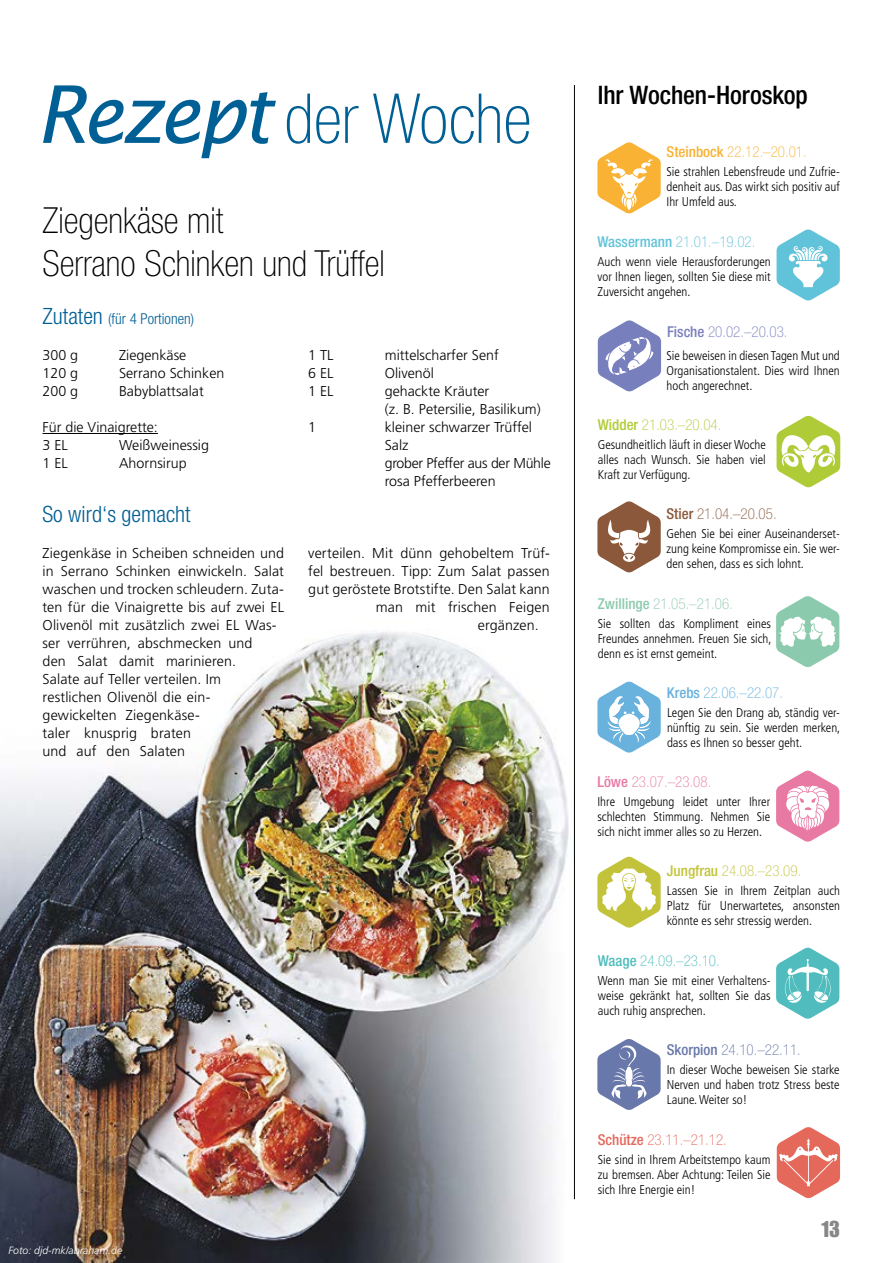
<style>
.page{position:relative;width:893px;height:1263px;background:#fff}
.page>*{position:absolute;margin:0;border:0;box-sizing:border-box;transform-origin:0 0}
.t1{font:100 condensed 69px "Helvetica Neue LT Std";color:#005f94}
.t2{font:100 condensed 36px/43.2px "Helvetica Neue LT Std";color:#000}
.t3{font:500 condensed 25.5px "Helvetica Neue LT Std";letter-spacing:-.005em;color:#000}
.t4{font:300 condensed 22.5px "Helvetica Neue LT Std";color:#005f94}
.t5{font:22.5px "Impact LT Std";color:#878787}
.t6{font:100 condensed 15px "Helvetica Neue LT Std";color:#61c3d9}
.t7{font:100 condensed 15px "Helvetica Neue LT Std";color:#f9b234}
.t8{font:100 condensed 15px "Helvetica Neue LT Std";color:#8ccaae}
.t9{font:300 condensed 15px "Helvetica Neue LT Std";color:#005f94}
.t10{font:100 condensed 15px "Helvetica Neue LT Std";color:#6978aa}
.t11{font:100 condensed 15px "Helvetica Neue LT Std";color:#c2c33a}
.t12{font:100 condensed 15px "Helvetica Neue LT Std";color:#e5695b}
.t13{font:100 condensed 15px "Helvetica Neue LT Std";color:#afcb37}
.t14{font:100 condensed 15px "Helvetica Neue LT Std";color:#787fbd}
.t15{font:100 condensed 15px "Helvetica Neue LT Std";color:#8b583b}
.t16{font:100 condensed 15px "Helvetica Neue LT Std";color:#50bcbd}
.t17{font:100 condensed 15px "Helvetica Neue LT Std";color:#68b2dd}
.t18{font:100 condensed 15px "Helvetica Neue LT Std";color:#e779a3}
.t19{font:300 14.25px/18px "Frutiger LT Std";letter-spacing:.005em;color:#000}
.t20{font:300 condensed 12.75px/15px "Frutiger LT Std";color:#000;text-align:justify}
.t21{font:italic 300 10.5px "Frutiger LT Std";color:#fff}
.s1{font-family:"Lucida Sans";font-weight:400;font-style:italic;font-stretch:normal;font-size:79.5px}
.s2{font-size:22.5px}
.s3{font-weight:500}
</style>
<div class="page">
<img style="left:0;top:620px;width:575px;height:643px">
<hr style="left:574px;top:85px;width:1px;height:1114px;background:#000">
<svg style="left:597px;top:142px;width:64px;height:72px"></svg>
<svg style="left:776px;top:229px;width:64px;height:72px"></svg>
<svg style="left:598px;top:320px;width:63px;height:72px"></svg>
<svg style="left:776px;top:415px;width:64px;height:73px"></svg>
<svg style="left:597px;top:501px;width:64px;height:72px"></svg>
<svg style="left:776px;top:596px;width:63px;height:71px"></svg>
<svg style="left:597px;top:681px;width:64px;height:72px"></svg>
<svg style="left:776px;top:770px;width:63px;height:72px"></svg>
<svg style="left:597px;top:856px;width:64px;height:72px"></svg>
<svg style="left:776px;top:947px;width:63px;height:72px"></svg>
<svg style="left:597px;top:1039px;width:64px;height:71px"></svg>
<svg style="left:777px;top:1127px;width:63px;height:71px"></svg>
<hr style="left:43px;top:433px;width:115px;height:1px;background:#000">
<h1 class="t1" style="left:36px;top:80px;width:497px"><span class="s1">Rezept</span> der Woche</h1>
<h2 class="t2" style="left:43px;top:198px;width:344px">Ziegenkäse mit<br>Serrano Schinken und Trüffel</h2>
<p class="t9" style="left:43px;top:310px;width:153px"><span class="s2">Zutaten</span> (für 4 Portionen)</p>
<p class="t19" style="left:43px;top:346px;width:37px">300 g</p>
<p class="t19" style="left:119px;top:346px;width:69px">Ziegenkäse</p>
<p class="t19" style="left:43px;top:364px;width:37px">120 g</p>
<p class="t19" style="left:119px;top:364px;width:107px">Serrano Schinken</p>
<p class="t19" style="left:43px;top:382px;width:37px">200 g</p>
<p class="t19" style="left:119px;top:382px;width:86px">Babyblattsalat</p>
<p class="t19" style="left:43px;top:418px;width:117px">Für die Vinaigrette:<br>3 EL</p>
<p class="t19" style="left:119px;top:436px;width:92px">Weißweinessig</p>
<p class="t19" style="left:43px;top:454px;width:27px">1 EL</p>
<p class="t19" style="left:119px;top:454px;width:69px">Ahornsirup</p>
<p class="t19" style="left:308px;top:346px;width:27px">1 TL</p>
<p class="t19" style="left:385px;top:346px;width:115px">mittelscharfer Senf</p>
<p class="t19" style="left:308px;top:364px;width:27px">6 EL</p>
<p class="t19" style="left:385px;top:364px;width:51px">Olivenöl</p>
<p class="t19" style="left:308px;top:382px;width:27px">1 EL</p>
<p class="t19" style="left:385px;top:382px;width:157px">gehackte Kräuter<br>(z. B. Petersilie, Basilikum)</p>
<p class="t19" style="left:308px;top:418px;width:9px">1</p>
<p class="t19" style="left:385px;top:418px;width:167px">kleiner schwarzer Trüffel<br>Salz<br>grober Pfeffer aus der Mühle rosa Pfefferbeeren</p>
<h3 class="t4" style="left:43px;top:501px;width:150px">So wird‘s gemacht</h3>
<p class="t19" style="left:43px;top:544px;width:243px">Ziegenkäse in Scheiben schneiden und in Serrano Schinken einwickeln. Salat waschen und trocken schleudern. Zuta&shy;ten für die Vinaigrette bis auf zwei EL<br>Olivenöl mit zusätzlich zwei EL Was&shy;ser verrühren, abschmecken und<br>den Salat damit marinieren.<br>Salate auf Teller verteilen. Im<br>restlichen Olivenöl die ein&shy;gewickelten Ziegenkäse-<br>taler knusprig braten<br>und auf den Salaten</p>
<p class="t19" style="left:308px;top:544px;width:243px">verteilen. Mit dünn gehobeltem Trüf-</p>
<p class="t19" style="left:308px;top:562px;width:243px">fel bestreuen. Tipp: Zum Salat passen</p>
<p class="t19" style="left:308px;top:580px;width:243px">gut geröstete Brotstifte. Den Salat kann</p>
<p class="t19" style="left:376px;top:598px;width:176px">man mit frischen Feigen</p>
<p class="t19" style="left:478px;top:616px;width:62px">ergänzen.</p>
<p class="t21" style="left:9px;top:1245px;width:115px">Foto: djd-mk/abraham.de</p>
<h3 class="t3" style="left:598px;top:79px;width:212px">Ihr Wochen-Horoskop</h3>
<p class="t7" style="left:666px;top:144px;width:142px"><span class="s3">Steinbock</span> 22.12.–20.01.</p>
<p class="t20" style="left:666px;top:164px;width:175px">Sie strahlen Lebensfreude und Zufrie&shy;denheit aus. Das wirkt sich positiv auf Ihr Umfeld aus.</p>
<p class="t6" style="left:597px;top:233px;width:159px"><span class="s3">Wassermann</span> 21.01.–19.02.</p>
<p class="t20" style="left:597px;top:254px;width:175px">Auch wenn viele Herausforderungen vor Ihnen liegen, sollten Sie diese mit Zuversicht angehen.</p>
<p class="t14" style="left:667px;top:324px;width:122px"><span class="s3">Fische</span> 20.02.–20.03.</p>
<p class="t20" style="left:666px;top:348px;width:175px">Sie beweisen in diesen Tagen Mut und Organisationstalent. Dies wird Ihnen hoch angerechnet.</p>
<p class="t13" style="left:598px;top:416px;width:125px"><span class="s3">Widder</span> 21.03.–20.04.</p>
<p class="t20" style="left:598px;top:437px;width:170px">Gesundheitlich läuft in dieser Woche alles nach Wunsch. Sie haben viel Kraft zur Verfügung.</p>
<p class="t15" style="left:666px;top:506px;width:112px"><span class="s3">Stier</span> 21.04.–20.05.</p>
<p class="t20" style="left:666px;top:527px;width:175px">Gehen Sie bei einer Auseinanderset&shy;zung keine Kompromisse ein. Sie wer&shy;den sehen, dass es sich lohnt.</p>
<p class="t8" style="left:598px;top:595px;width:137px"><span class="s3">Zwillinge</span> 21.05.–21.06.</p>
<p class="t20" style="left:598px;top:616px;width:175px">Sie sollten das Kompliment eines Freundes annehmen. Freuen Sie sich, denn es ist ernst gemeint.</p>
<p class="t17" style="left:667px;top:684px;width:118px"><span class="s3">Krebs</span> 22.06.–22.07.</p>
<p class="t20" style="left:667px;top:705px;width:175px">Legen Sie den Drang ab, ständig ver&shy;nünftig zu sein. Sie werden merken, dass es Ihnen so besser geht.</p>
<p class="t18" style="left:597px;top:773px;width:115px"><span class="s3">Löwe</span> 23.07.–23.08.</p>
<p class="t20" style="left:597px;top:794px;width:174px">Ihre Umgebung leidet unter Ihrer schlechten Stimmung. Nehmen Sie sich nicht immer alles so zu Herzen.</p>
<p class="t11" style="left:667px;top:863px;width:136px"><span class="s3">Jungfrau</span> 24.08.–23.09.</p>
<p class="t20" style="left:667px;top:883px;width:175px">Lassen Sie in Ihrem Zeitplan auch Platz für Unerwartetes, ansonsten könnte es sehr stressig werden.</p>
<p class="t16" style="left:598px;top:952px;width:123px"><span class="s3">Waage</span> 24.09.–23.10.</p>
<p class="t20" style="left:598px;top:973px;width:174px">Wenn man Sie mit einer Verhaltens&shy;weise gekränkt hat, sollten Sie das auch ruhig ansprechen.</p>
<p class="t10" style="left:667px;top:1042px;width:136px"><span class="s3">Skorpion</span> 24.10.–22.11.</p>
<p class="t20" style="left:667px;top:1062px;width:174px">In dieser Woche beweisen Sie starke Nerven und haben trotz Stress beste Laune. Weiter so!</p>
<p class="t12" style="left:598px;top:1131px;width:131px"><span class="s3">Schütze</span> 23.11.–21.12.</p>
<p class="t20" style="left:598px;top:1152px;width:174px">Sie sind in Ihrem Arbeitstempo kaum zu bremsen. Aber Achtung: Teilen Sie sich Ihre Energie ein!</p>
<h3 class="t5" style="left:821px;top:1216px;width:21px">13</h3>
</div>
